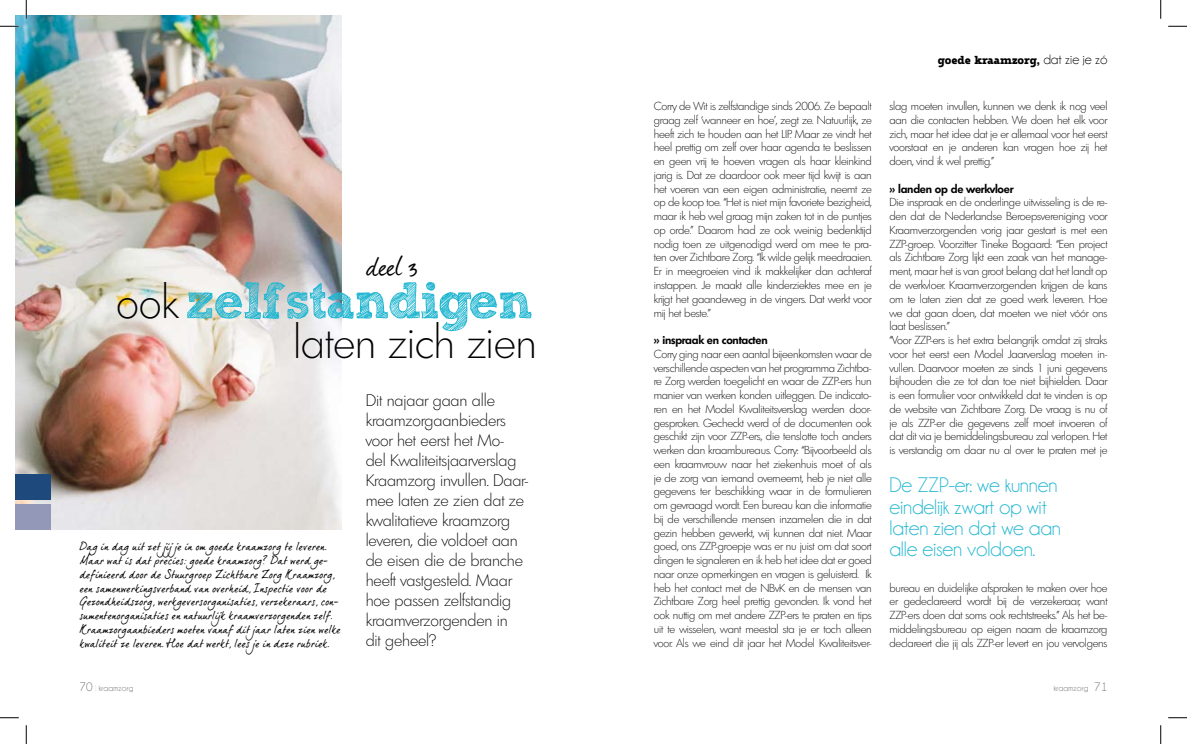
<style>
.page{position:relative;width:1187px;height:744px;background:#fff}
.page>*{position:absolute;margin:0;border:0;box-sizing:border-box;transform-origin:0 0}
.t1{font:700 51.25px "Sketch Block";letter-spacing:-.03em;color:#23b7d1}
.t2{font:200 43.75px "Limerick TS";letter-spacing:-.01em;color:#000}
.t3{font:25px "Dear Joe 5";color:#000}
.t4{font:21.25px/21.2px "Champagne&Limousines";letter-spacing:-.01em;color:#23b7d1}
.t5{font:200 16.25px/20px "Limerick TS";letter-spacing:-.01em;color:#000}
.t6{font:12.5px "Tailor";color:#000}
.t7{font:200 11.25px/13.8px "Limerick TS";letter-spacing:-.02em;color:#000;text-align:justify}
.t8{font:11.25px/13.8px "Dear Joe 5 CASUAL";letter-spacing:-.03em;color:#000}
.t9{font:600 11.25px "Limerick TS";letter-spacing:-.02em;color:#000}
.t10{font:8.75px "Champagne&Limousines";letter-spacing:.02em;color:#707173}
.s1{font-family:"Champagne&Limousines";font-size:13.75px}
.s2{font-size:12.5px}
.s3{color:#d7d9d6}
</style>
<div class="page">
<img style="left:16px;top:16px;width:325px;height:513px">
<div style="left:16px;top:474px;width:35px;height:25px;background:#1d497d"></div>
<div style="left:16px;top:504px;width:35px;height:25px;background:#9498b8"></div>
<svg style="left:0;top:25px;width:19px;height:2px"></svg>
<svg style="left:1168px;top:25px;width:18px;height:2px"></svg>
<svg style="left:0;top:717px;width:19px;height:1px"></svg>
<svg style="left:1168px;top:717px;width:18px;height:1px"></svg>
<svg style="left:25px;top:0;width:2px;height:19px"></svg>
<svg style="left:25px;top:725px;width:2px;height:18px"></svg>
<svg style="left:1160px;top:0;width:1px;height:19px"></svg>
<svg style="left:1160px;top:725px;width:1px;height:18px"></svg>
<h3 class="t3" style="left:366px;top:252px;width:53px">deel 3</h3>
<h1 class="t1" style="left:185px;top:280px;width:349px">zelfstandigen</h1>
<h2 class="t2" style="left:116px;top:275px;width:64px">ook</h2>
<h2 class="t2" style="left:293px;top:316px;width:245px">laten zich zien</h2>
<p class="t8" style="left:79px;top:539px;width:263px">Dag in dag uit zet jijje in om goede kraamzorg te leveren.<br>Maar wat is dat precies: goede kraamzorg? Dat werd ge&shy;definieerd door de Stuurgroep Zichtbare Zorg Kraamzorg, een samenwerkingsverband van overheid, Inspectie voor de Gezondheidszorg, werkgeversorganisaties, verzekeraars, con&shy;sumentenorganisaties en natuurlijk kraamverzorgenden zelf.<br>Kraamzorgaanbieders moeten vanaf dit jaar laten zien welke kwaliteit ze leveren. Hoe dat werkt, lees je in deze rubriek.</p>
<p class="t5" style="left:366px;top:390px;width:164px">Dit najaar gaan alle kraamzorgaanbieders voor het eerst het Mo-<br>del Kwaliteitsjaarverslag<br>Kraamzorg invullen. Daar&shy;mee laten ze zien dat ze kwalitatieve kraamzorg leveren, die voldoet aan de eisen die de branche heeft vastgesteld. Maar hoe passen zelfstandig kraamverzorgenden in<br>dit geheel?</p>
<p class="t7" style="left:653px;top:99px;width:219px">Corry de Wit is zelfstandige sinds 2006. Ze bepaalt graag zelf ‘wanneer en hoe’, zegt ze. Natuurlijk, ze heeft zich te houden aan het LIP. Maar ze vindt het heel prettig om zelf over haar agenda te beslissen en geen vrij te hoeven vragen als haar kleinkind jarig is. Dat ze daardoor ook meer tijd kwijt is aan het voeren van een eigen administratie, neemt ze op de koop toe. “Het is niet mijn favoriete bezigheid, maar ik heb wel graag mijn zaken tot in de puntjes op orde.” Daarom had ze ook weinig bedenktijd nodig toen ze uitgenodigd werd om mee te pra&shy;ten over Zichtbare Zorg. “Ik wilde gelijk meedraaien.<br>Er in meegroeien vind ik makkelijker dan achteraf instappen. Je maakt alle kinderziektes mee en je krijgt het gaandeweg in de vingers. Dat werkt voor mij het beste.”</p>
<p class="t9" style="left:653px;top:332px;width:115px">›› inspraak en contacten</p>
<p class="t7" style="left:653px;top:347px;width:219px">Corry ging naar een aantal bijeenkomsten waar de verschillende aspecten van het programma Zichtba&shy;re Zorg werden toegelicht en waar de ZZP-ers hun manier van werken konden uitleggen. De indicato&shy;ren en het Model Kwaliteitsverslag werden door&shy;gesproken. Gecheckt werd of de documenten ook geschikt zijn voor ZZP-ers, die tenslotte toch anders werken dan kraambureaus. Corry: “Bijvoorbeeld als een kraamvrouw naar het ziekenhuis moet of als je de zorg van iemand overneemt, heb je niet alle gegevens ter beschikking waar in de formulieren om gevraagd wordt. Een bureau kan die informatie bij de verschillende mensen inzamelen die in dat gezin hebben gewerkt, wij kunnen dat niet. Maar goed, ons ZZP-groepje was er nu juist om dat soort dingen te signaleren en ik heb het idee dat er goed naar onze opmerkingen en vragen is geluisterd. Ik heb het contact met de NBvK en de mensen van Zichtbare Zorg heel prettig gevonden. Ik vond het ook nuttig om met andere ZZP-ers te praten en tips uit te wisselen, want meestal sta je er toch alleen voor. Als we eind dit jaar het Model Kwaliteitsver-</p>
<p class="t6" style="left:937px;top:53px;width:171px">goede kraamzorg, <span class="s1">dat zie je zó</span></p>
<p class="t7" style="left:889px;top:99px;width:219px">slag moeten invullen, kunnen we denk ik nog veel aan die contacten hebben. We doen het elk voor zich, maar het idee dat je er allemaal voor het eerst voorstaat en je anderen kan vragen hoe zij het doen, vind ik wel prettig.”</p>
<p class="t9" style="left:889px;top:181px;width:125px">›› landen op de werkvloer</p>
<p class="t7" style="left:889px;top:195px;width:219px;text-align:left">Die inspraak en de onderlinge uitwisseling is de re&shy;den dat de Nederlandse Beroepsvereniging voor Kraamverzorgenden vorig jaar gestart is met een ZZP-groep. Voorzitter Tineke Bogaard: “Een project als Zichtbare Zorg lijkt een zaak van het manage&shy;ment, maar het is van groot belang dat het landt op de werkvloer. Kraamverzorgenden krijgen de kans om te laten zien dat ze goed werk leveren. Hoe we dat gaan doen, dat moeten we niet vóór ons laat beslissen.”<br>“Voor ZZP-ers is het extra belangrijk omdat zij straks voor het eerst een Model Jaarverslag moeten in&shy;vullen. Daarvoor moeten ze sinds 1 juni gegevens bijhouden die ze tot dan toe niet bijhielden. Daar is een formulier voor ontwikkeld dat te vinden is op de website van Zichtbare Zorg. De vraag is nu of je als ZZP-er die gegevens zelf moet invoeren of dat dit via je bemiddelingsbureau zal verlopen. Het is verstandig om daar nu al over te praten met je</p>
<h3 class="t4" style="left:889px;top:473px;width:173px">De ZZP-er: we kunnen eindelijk zwart op wit laten zien dat we aan alle eisen voldoen.</h3>
<p class="t7" style="left:889px;top:580px;width:219px">bureau en duidelijke afspraken te maken over hoe er gedeclareerd wordt bij de verzekeraar, want ZZP-ers doen dat soms ook rechtstreeks.” Als het be&shy;middelingsbureau op eigen naam de kraamzorg declareert die jij als ZZP-er levert en jou vervolgens</p>
<p class="t10" style="left:79px;top:683px;width:55px"><span class="s2">70</span> <span class="s3">|</span> kraamzorg</p>
<p class="t10" style="left:1053px;top:683px;width:55px">kraamzorg <span class="s2">71</span></p>
</div>
